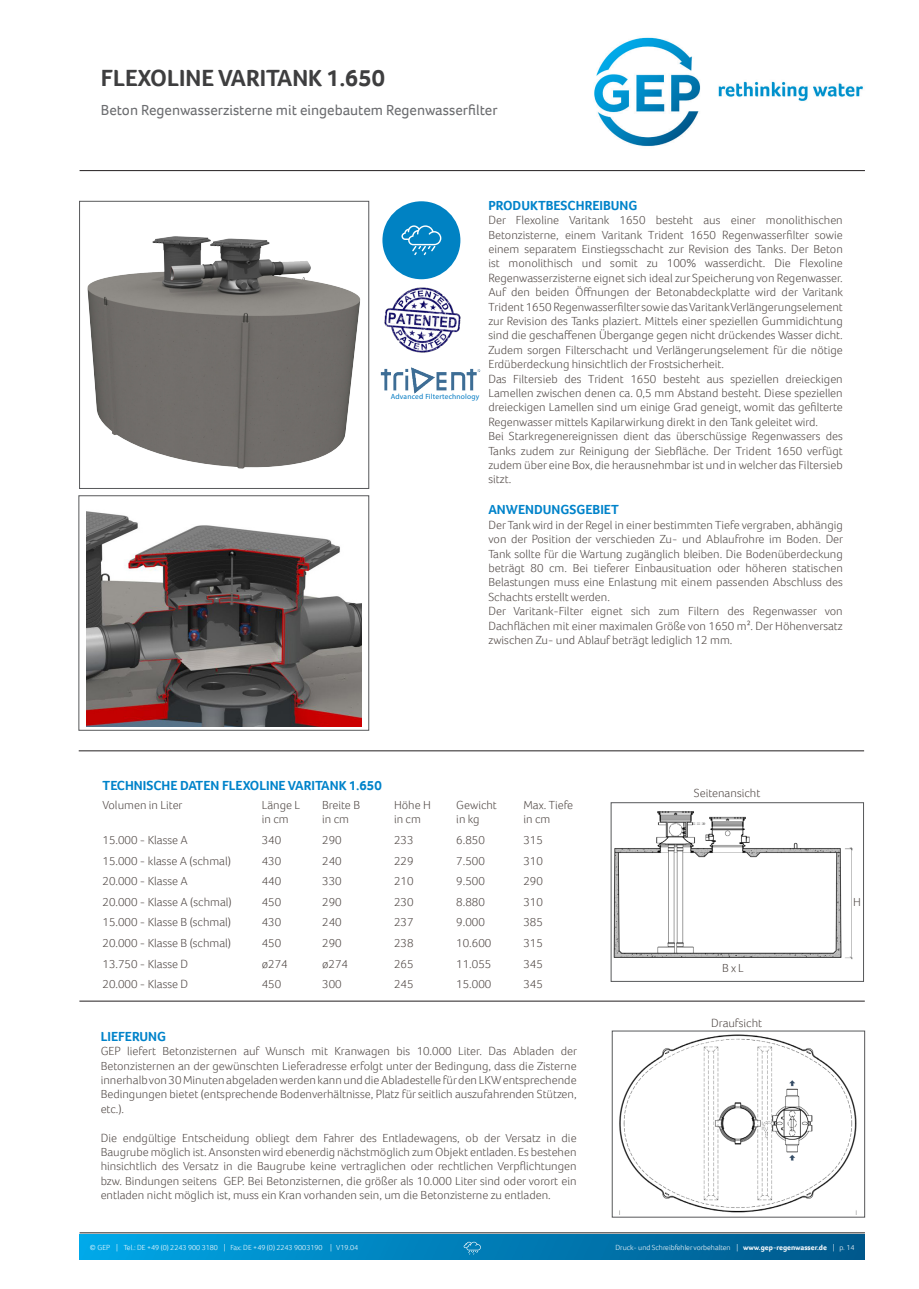
<style>
.page{position:relative;width:919px;height:1289px;background:#fff}
.page>*{position:absolute;margin:0;border:0;box-sizing:border-box;transform-origin:0 0}
.t1{font:700 24px "Foco";color:#3e3e3f}
.t2{font:15px "Foco";color:#6c6d70}
.Brood{font:700 13.5px "Foco";color:#0083ca}
.Brood-2{font:300 12px/14.4px "Foco";color:#524a47;text-align:justify}
.Technische_gegevens{font:300 12px/14.4px "Foco";color:#524a47}
.KOP_KLEIN{font:300 12px "Foco";color:#524a47}
.t3{font:300 7.5px "Foco";color:#fff}
.t4{font:7.5px "Myriad Pro";letter-spacing:.025em;color:#0079c2}
.s1{font-weight:700}
</style>
<div class="page">
<hr style="left:80px;top:170px;width:784px;height:1px;background:#231f20">
<img style="left:594px;top:37px;width:269px;height:110px">
<img style="left:80px;top:1234px;width:784px;height:25px">
<hr style="left:80px;top:1232px;width:784px;height:1px;background:#231f20">
<svg style="left:463px;top:1241px;width:18px;height:13px"></svg>
<div style="left:79px;top:495px;width:290px;height:235px;border:1px solid #57585a"></div>
<div style="left:611px;top:802px;width:252px;height:179px;border:1px solid #57585a"></div>
<div style="left:79px;top:201px;width:290px;height:287px;border:1px solid #57585a"></div>
<hr style="left:79px;top:750px;width:785px;height:1px;background:#231f20">
<div style="left:382px;top:201px;width:78px;height:78px;background:#0082c3;border-radius:50%"></div>
<svg style="left:401px;top:225px;width:40px;height:30px"></svg>
<img style="left:87px;top:511px;width:274px;height:215px">
<img style="left:87px;top:236px;width:274px;height:233px">
<img style="left:384px;top:287px;width:77px;height:58px">
<hr style="left:79px;top:1000px;width:785px;height:1px;background:#231f20">
<img style="left:380px;top:345px;width:101px;height:49px">
<img style="left:619px;top:1034px;width:238px;height:180px">
<img style="left:612px;top:806px;width:241px;height:153px">
<div style="left:617px;top:1180px;width:17px;height:13px;background:#fff"></div>
<div style="left:842px;top:1180px;width:17px;height:13px;background:#fff"></div>
<p class="t1" style="left:101px;top:62px;width:285px">FLEXOLINE VARITANK 1.650</p>
<p class="t2" style="left:101px;top:99px;width:398px">Beton Regenwasserzisterne mit eingebautem Regenwasserfilter</p>
<p class="t4" style="left:391px;top:392px;width:90px">Advanced Filtertechnology</p>
<p class="Brood" style="left:488px;top:196px;width:151px">PRODUKTBESCHREIBUNG</p>
<p class="Brood-2" style="left:488px;top:213px;width:356px">Der Flexoline Varitank 1650 besteht aus einer monolithischen Betonzisterne, einem Varitank Trident 1650 Regenwasserfilter sowie einem separatem Einstiegsschacht zur Revision des Tanks. Der Beton ist monolithisch und somit zu 100% wasserdicht. Die Flexoline Regenwasserzisterne eignet sich ideal zur Speicherung von Regenwasser.</p>
<p class="Brood-2" style="left:488px;top:285px;width:356px">Auf den beiden Öffnungen der Betonabdeckplatte wird der Varitank Trident 1650 Regenwasserfilter sowie das Varitank Verlängerungselement zur Revision des Tanks plaziert. Mittels einer speziellen Gummidichtung sind die geschaffenen Übergange gegen nicht drückendes Wasser dicht.<br>Zudem sorgen Filterschacht und Verlängerungselement für die nötige Erdüberdeckung hinsichtlich der Frostsicherheit.</p>
<p class="Brood-2" style="left:488px;top:371px;width:356px">Das Filtersieb des Trident 1650 besteht aus speziellen dreieckigen Lamellen zwischen denen ca. 0,5 mm Abstand besteht. Diese speziellen dreieckigen Lamellen sind um einige Grad geneigt, womit das gefilterte Regenwasser mittels Kapilarwirkung direkt in den Tank geleitet wird.</p>
<p class="Brood-2" style="left:488px;top:429px;width:356px">Bei Starkregenereignissen dient das überschüssige Regenwassers des Tanks zudem zur Reinigung der Siebfläche. Der Trident 1650 verfügt zudem über eine Box, die herausnehmbar ist und in welcher das Filtersieb sitzt.</p>
<p class="Brood" style="left:488px;top:501px;width:132px">ANWENDUNGSGEBIET</p>
<p class="Brood-2" style="left:488px;top:517px;width:356px">Der Tank wird in der Regel in einer bestimmten Tiefe vergraben, abhängig von der Position der verschieden Zu- und Ablaufrohre im Boden. Der Tank sollte für die Wartung zugänglich bleiben. Die Bodenüberdeckung beträgt 80 cm. Bei tieferer Einbausituation oder höheren statischen Belastungen muss eine Enlastung mit einem passenden Abschluss des Schachts erstellt werden.</p>
<p class="Brood-2" style="left:488px;top:604px;width:356px">Der Varitank-Filter eignet sich zum Filtern des Regenwasser von Dachflächen mit einer maximalen Größe von 1650 m². Der Höhenversatz zwischen Zu- und Ablauf beträgt lediglich 12 mm.</p>
<p class="Brood" style="left:103px;top:777px;width:280px">TECHNISCHE DATEN FLEXOLINE VARITANK 1.650</p>
<p class="Technische_gegevens" style="left:103px;top:797px;width:81px">Volumen in Liter</p>
<p class="Technische_gegevens" style="left:262px;top:797px;width:40px">Länge L</p>
<p class="Technische_gegevens" style="left:262px;top:812px;width:28px">in cm</p>
<p class="Technische_gegevens" style="left:322px;top:797px;width:39px">Breite B</p>
<p class="Technische_gegevens" style="left:322px;top:812px;width:28px">in cm</p>
<p class="Technische_gegevens" style="left:394px;top:797px;width:38px">Höhe H</p>
<p class="Technische_gegevens" style="left:394px;top:812px;width:28px">in cm</p>
<p class="Technische_gegevens" style="left:456px;top:797px;width:42px">Gewicht in kg</p>
<p class="Technische_gegevens" style="left:523px;top:797px;width:51px">Max. Tiefe</p>
<p class="Technische_gegevens" style="left:523px;top:812px;width:28px">in cm</p>
<p class="Technische_gegevens" style="left:103px;top:833px;width:87px">15.000 - Klasse A</p>
<p class="Technische_gegevens" style="left:262px;top:833px;width:21px">340</p>
<p class="Technische_gegevens" style="left:322px;top:833px;width:21px">290</p>
<p class="Technische_gegevens" style="left:394px;top:833px;width:21px">233</p>
<p class="Technische_gegevens" style="left:456px;top:833px;width:30px">6.850</p>
<p class="Technische_gegevens" style="left:523px;top:833px;width:21px">315</p>
<p class="Technische_gegevens" style="left:103px;top:853px;width:130px">15.000 - klasse A (schmal)</p>
<p class="Technische_gegevens" style="left:262px;top:853px;width:21px">430</p>
<p class="Technische_gegevens" style="left:322px;top:853px;width:21px">240</p>
<p class="Technische_gegevens" style="left:394px;top:853px;width:21px">229</p>
<p class="Technische_gegevens" style="left:456px;top:853px;width:30px">7.500</p>
<p class="Technische_gegevens" style="left:523px;top:853px;width:21px">310</p>
<p class="Technische_gegevens" style="left:103px;top:874px;width:87px">20.000 - Klasse A</p>
<p class="Technische_gegevens" style="left:262px;top:874px;width:21px">440</p>
<p class="Technische_gegevens" style="left:322px;top:874px;width:21px">330</p>
<p class="Technische_gegevens" style="left:394px;top:874px;width:21px">210</p>
<p class="Technische_gegevens" style="left:456px;top:874px;width:30px">9.500</p>
<p class="Technische_gegevens" style="left:523px;top:874px;width:21px">290</p>
<p class="Technische_gegevens" style="left:103px;top:894px;width:131px">20.000 - Klasse A (schmal)</p>
<p class="Technische_gegevens" style="left:262px;top:894px;width:21px">450</p>
<p class="Technische_gegevens" style="left:322px;top:894px;width:21px">290</p>
<p class="Technische_gegevens" style="left:394px;top:894px;width:21px">230</p>
<p class="Technische_gegevens" style="left:456px;top:894px;width:30px">8.880</p>
<p class="Technische_gegevens" style="left:523px;top:894px;width:21px">310</p>
<p class="Technische_gegevens" style="left:103px;top:915px;width:130px">15.000 - Klasse B (schmal)</p>
<p class="Technische_gegevens" style="left:262px;top:915px;width:21px">430</p>
<p class="Technische_gegevens" style="left:322px;top:915px;width:21px">240</p>
<p class="Technische_gegevens" style="left:394px;top:915px;width:21px">237</p>
<p class="Technische_gegevens" style="left:456px;top:915px;width:30px">9.000</p>
<p class="Technische_gegevens" style="left:523px;top:915px;width:21px">385</p>
<p class="Technische_gegevens" style="left:103px;top:935px;width:130px">20.000 - Klasse B (schmal)</p>
<p class="Technische_gegevens" style="left:262px;top:935px;width:21px">450</p>
<p class="Technische_gegevens" style="left:322px;top:935px;width:21px">290</p>
<p class="Technische_gegevens" style="left:394px;top:935px;width:21px">238</p>
<p class="Technische_gegevens" style="left:456px;top:935px;width:36px">10.600</p>
<p class="Technische_gegevens" style="left:523px;top:935px;width:21px">315</p>
<p class="Technische_gegevens" style="left:103px;top:956px;width:87px">13.750 - Klasse D</p>
<p class="KOP_KLEIN" style="left:262px;top:955px;width:27px">ø274</p>
<p class="KOP_KLEIN" style="left:322px;top:955px;width:27px">ø274</p>
<p class="Technische_gegevens" style="left:394px;top:956px;width:21px">265</p>
<p class="Technische_gegevens" style="left:456px;top:956px;width:36px">11.055</p>
<p class="Technische_gegevens" style="left:523px;top:956px;width:21px">345</p>
<p class="Technische_gegevens" style="left:103px;top:976px;width:87px">20.000 - Klasse D</p>
<p class="Technische_gegevens" style="left:262px;top:976px;width:21px">450</p>
<p class="Technische_gegevens" style="left:322px;top:976px;width:21px">300</p>
<p class="Technische_gegevens" style="left:394px;top:976px;width:21px">245</p>
<p class="Technische_gegevens" style="left:456px;top:976px;width:36px">15.000</p>
<p class="Technische_gegevens" style="left:523px;top:976px;width:21px">345</p>
<p class="Brood" style="left:101px;top:1027px;width:67px">LIEFERUNG</p>
<p class="Brood-2" style="left:101px;top:1043px;width:478px">GEP liefert Betonzisternen auf Wunsch mit Kranwagen bis 10.000 Liter. Das Abladen der Betonzisternen an der gewünschten Lieferadresse erfolgt unter der Bedingung, dass die Zisterne innerhalb von 30 Minuten abgeladen werden kann und die Abladestelle für den LKW entsprechende Bedingungen bietet (entsprechende Bodenverhältnisse, Platz für seitlich auszufahrenden Stützen, etc.).</p>
<p class="Brood-2" style="left:101px;top:1130px;width:477px">Die endgültige Entscheidung obliegt dem Fahrer des Entladewagens, ob der Versatz in die Baugrube möglich ist. Ansonsten wird ebenerdig nächstmöglich zum Objekt entladen. Es bestehen hinsichtlich des Versatz in die Baugrube keine vertraglichen oder rechtlichen Verpflichtungen bzw. Bindungen seitens GEP. Bei Betonzisternen, die größer als 10.000 Liter sind oder vorort ein entladen nicht möglich ist, muss ein Kran vorhanden sein, um die Betonzisterne zu entladen.</p>
<p class="Brood-2" style="left:693px;top:785px;width:68px">Seitenansicht</p>
<p class="KOP_KLEIN" style="left:722px;top:960px;width:23px">B x L</p>
<p class="Brood-2" style="left:711px;top:1015px;width:53px">Draufsicht</p>
<p class="KOP_KLEIN" style="left:853px;top:893px;width:9px">H</p>
<p class="t3" style="left:90px;top:1242px;width:270px">© GEP | Tel.: DE +49 (0) 2243 900 3180 | Fax: DE +49 (0) 2243 9003190 | V19.04</p>
<p class="t3" style="left:615px;top:1242px;width:240px">Druck- und Schreibfehler vorbehalten | <span class="s1">www.gep-regenwasser.de</span> | p. 14</p>
</div>
